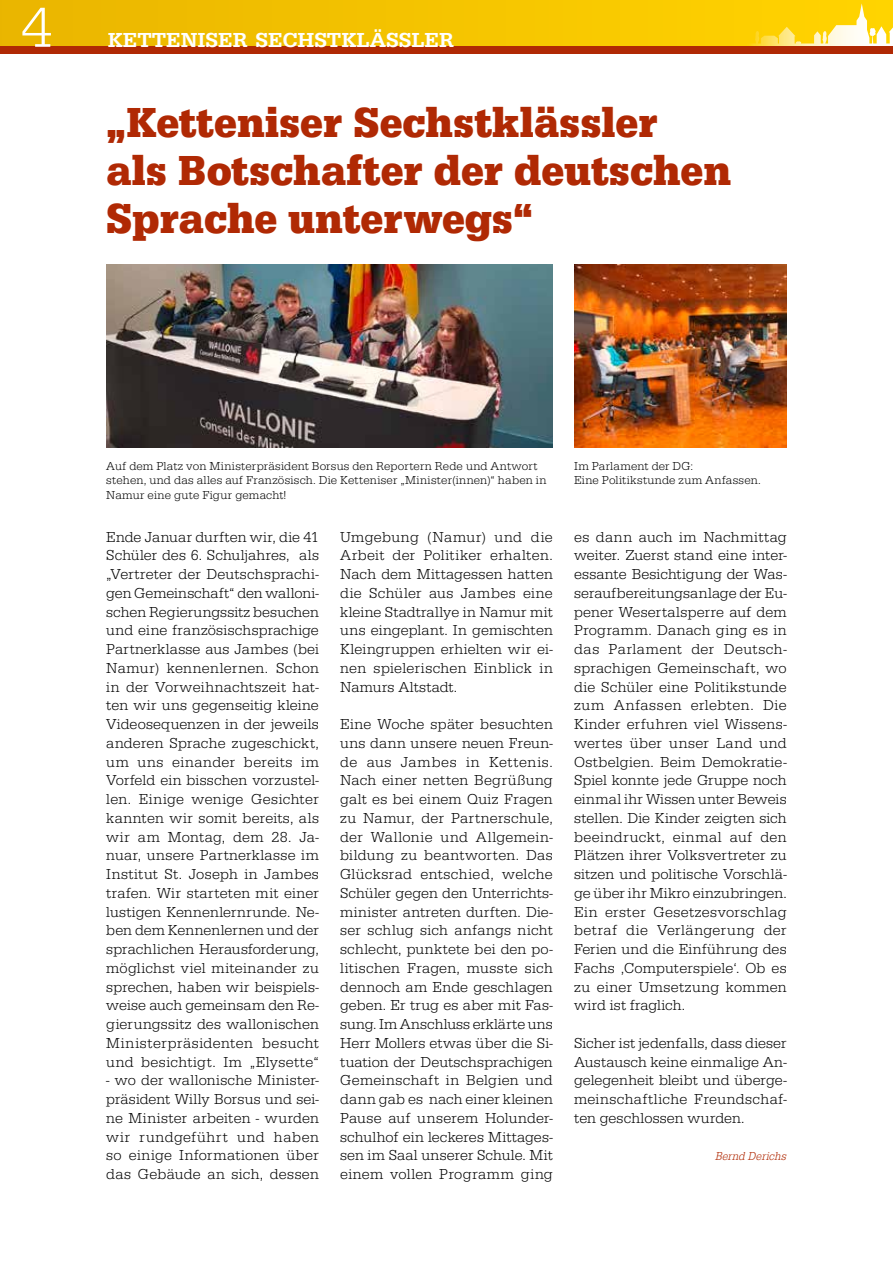
<style>
.page{position:relative;width:893px;height:1263px;background:#fff}
.page>*{position:absolute;margin:0;border:0;box-sizing:border-box;transform-origin:0 0}
.t1{font:58.5px "URW Egyptienne T Ligh";color:#fff}
.t2{font:43.5px/48px "URW Egyptienne T Bold Narr";color:#b02904}
.t3{font:500 21px "URW Egyptienne T";color:#fff}
.t4{font:15px/18.8px "URW Egyptienne T Ligh";letter-spacing:.015em;color:#000;text-align:justify}
.t5{font:12px/14.4px "URW Egyptienne T Ligh";letter-spacing:.02em;color:#000}
.t6{font:12px "URW Egyptienne T Ligh Extr Narr Obli";letter-spacing:.01em;color:#b02904}
</style>
<div class="page">
<div style="left:0;top:0;width:893px;height:47px;background:#f3c200"></div>
<svg style="left:746px;top:3px;width:147px;height:44px"></svg>
<div style="left:0;top:47px;width:893px;height:7px;background:#b02904"></div>
<img style="left:106px;top:264px;width:447px;height:184px">
<img style="left:574px;top:264px;width:213px;height:184px">
<h1 class="t1" style="left:21px;top:-6px;width:33px">4</h1>
<h3 class="t3" style="left:108px;top:27px;width:348px">KETTENISER SECHSTKLÄSSLER</h3>
<h2 class="t2" style="left:106px;top:98px;width:626px">„Ketteniser Sechstklässler<br>als Botschafter der deutschen<br>Sprache unterwegs“</h2>
<p class="t5" style="left:106px;top:459px;width:442px">Auf dem Platz von Ministerpräsident Borsus den Reportern Rede und Antwort stehen, und das alles auf Französisch. Die Ketteniser „Minister(innen)“ haben in<br>Namur eine gute Figur gemacht!</p>
<p class="t5" style="left:574px;top:459px;width:188px">Im Parlament der DG:<br>Eine Politikstunde zum Anfassen.</p>
<p class="t4" style="left:106px;top:527px;width:214px">Ende Januar durften wir, die 41<br>Schüler des 6. Schuljahres, als „Vertreter der Deutschsprachi&shy;gen Gemeinschaft“ den walloni&shy;schen Regierungssitz besuchen und eine französischsprachige Partnerklasse aus Jambes (bei Namur) kennenlernen. Schon in der Vorweihnachtszeit hat&shy;ten wir uns gegenseitig kleine Videosequenzen in der jeweils anderen Sprache zugeschickt, um uns einander bereits im Vorfeld ein bisschen vorzustel&shy;len. Einige wenige Gesichter kannten wir somit bereits, als wir am Montag, dem 28. Ja&shy;nuar, unsere Partnerklasse im Institut St. Joseph in Jambes trafen. Wir starteten mit einer lustigen Kennenlernrunde. Ne&shy;ben dem Kennenlernen und der sprachlichen Herausforderung, möglichst viel miteinander zu sprechen, haben wir beispiels&shy;weise auch gemeinsam den Re&shy;gierungssitz des wallonischen Ministerpräsidenten besucht und besichtigt. Im „Elysette“</p>
<p class="t4" style="left:106px;top:1071px;width:214px">- wo der wallonische Minister&shy;präsident Willy Borsus und sei&shy;ne Minister arbeiten - wurden wir rundgeführt und haben so einige Informationen über das Gebäude an sich, dessen</p>
<p class="t4" style="left:340px;top:527px;width:214px">Umgebung (Namur) und die Arbeit der Politiker erhalten.<br>Nach dem Mittagessen hatten die Schüler aus Jambes eine kleine Stadtrallye in Namur mit uns eingeplant. In gemischten Kleingruppen erhielten wir ei&shy;nen spielerischen Einblick in Namurs Altstadt.</p>
<p class="t4" style="left:340px;top:715px;width:214px">Eine Woche später besuchten uns dann unsere neuen Freun&shy;de aus Jambes in Kettenis.<br>Nach einer netten Begrüßung galt es bei einem Quiz Fragen zu Namur, der Partnerschule, der Wallonie und Allgemein&shy;bildung zu beantworten. Das Glücksrad entschied, welche Schüler gegen den Unterrichts&shy;minister antreten durften. Die&shy;ser schlug sich anfangs nicht schlecht, punktete bei den po&shy;litischen Fragen, musste sich dennoch am Ende geschlagen geben. Er trug es aber mit Fas&shy;sung. Im Anschluss erklärte uns Herr Mollers etwas über die Si&shy;tuation der Deutschsprachigen Gemeinschaft in Belgien und dann gab es nach einer kleinen Pause auf unserem Holunder&shy;schulhof ein leckeres Mittages&shy;sen im Saal unserer Schule. Mit einem vollen Programm ging</p>
<p class="t4" style="left:574px;top:527px;width:214px">es dann auch im Nachmittag weiter. Zuerst stand eine inter&shy;essante Besichtigung der Was&shy;seraufbereitungsanlage der Eu&shy;pener Wesertalsperre auf dem Programm. Danach ging es in das Parlament der Deutsch&shy;sprachigen Gemeinschaft, wo die Schüler eine Politikstunde zum Anfassen erlebten. Die Kinder erfuhren viel Wissens&shy;wertes über unser Land und Ostbelgien. Beim Demokratie-Spiel konnte jede Gruppe noch einmal ihr Wissen unter Beweis stellen. Die Kinder zeigten sich beeindruckt, einmal auf den Plätzen ihrer Volksvertreter zu sitzen und politische Vorschlä&shy;ge über ihr Mikro einzubringen.<br>Ein erster Gesetzesvorschlag betraf die Verlängerung der Ferien und die Einführung des Fachs ‚Computerspiele‘. Ob es zu einer Umsetzung kommen wird ist fraglich.</p>
<p class="t4" style="left:574px;top:1033px;width:214px">Sicher ist jedenfalls, dass dieser Austausch keine einmalige An&shy;gelegenheit bleibt und überge&shy;meinschaftliche Freundschaf&shy;ten geschlossen wurden.</p>
<p class="t6" style="left:716px;top:1149px;width:72px">Bernd Derichs</p>
</div>
